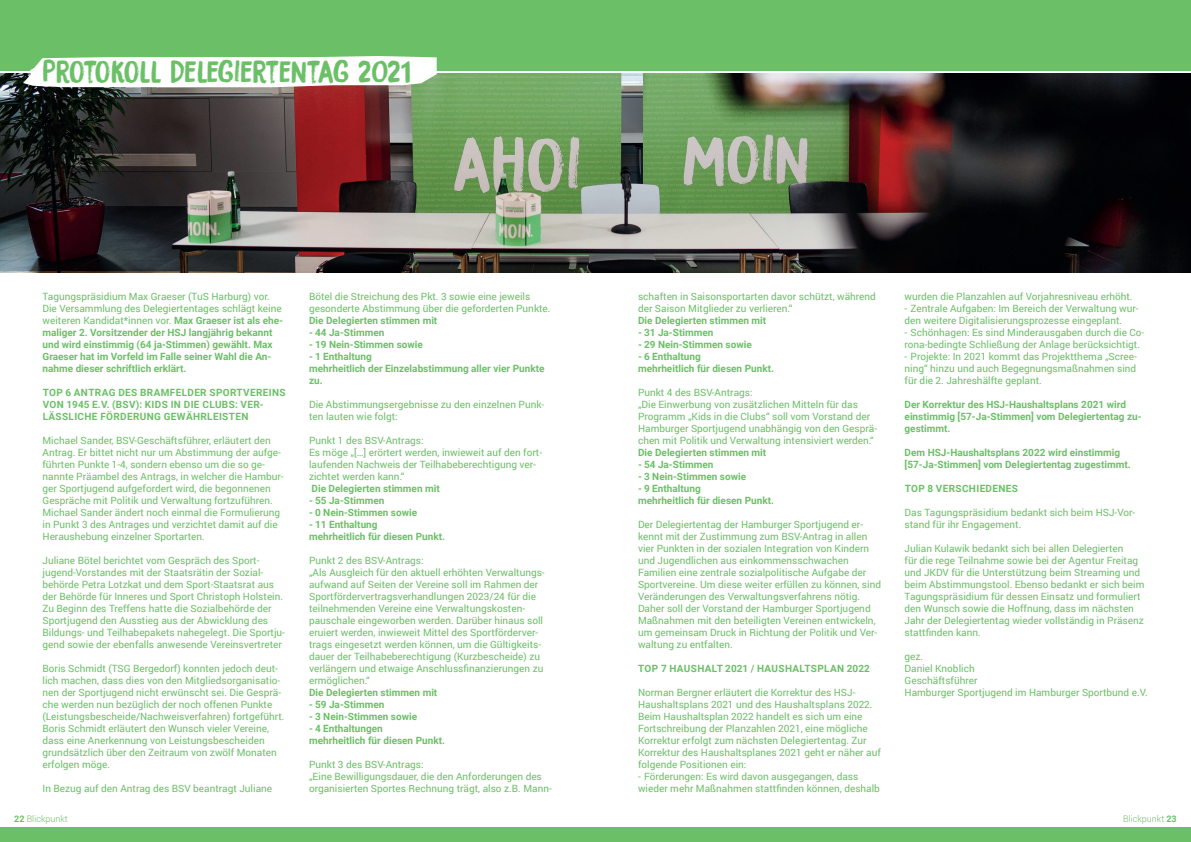
<style>
.page{position:relative;width:1191px;height:842px;background:#fff}
.page>*{position:absolute;margin:0;border:0;box-sizing:border-box;transform-origin:0 0}
.t1{font:28px "DK Bocadillo";letter-spacing:-.015em;color:#6bc067}
.t2{font:10px/12px "Roboto";color:#6bc067}
.t3{font:700 10px/12px "Roboto";color:#6bc067}
.t4{font:700 10px/12px "Roboto";letter-spacing:.035em;color:#6bc067}
.t5{font:300 9px "Roboto";color:#6bc067}
.s1{font-weight:400}
.s2{font-weight:700}
</style>
<div class="page">
<img style="left:0;top:74px;width:1191px;height:198px">
<div style="left:0;top:0;width:1191px;height:71px;background:#6bc067"></div>
<svg style="left:23px;top:56px;width:414px;height:31px"></svg>
<div style="left:0;top:828px;width:1191px;height:14px;background:#6bc067"></div>
<h1 class="t1" style="left:43px;top:54px;width:370px">PROTOKOLL DELEGIERTENTAG 2021</h1>
<p class="t3" style="left:43px;top:290px;width:242px"><span class="s1">Tagungspräsidium Max Graeser (TuS Harburg) vor.<br>Die Versammlung des Delegiertentages schlägt keine weiteren Kandidat*innen vor.</span> Max Graeser ist als ehe&shy;maliger 2. Vorsitzender der HSJ langjährig bekannt und wird einstimmig (64 ja-Stimmen) gewählt. Max Graeser hat im Vorfeld im Falle seiner Wahl die An&shy;nahme dieser schriftlich erklärt.</p>
<p class="t4" style="left:43px;top:386px;width:244px">TOP 6 ANTRAG DES BRAMFELDER SPORTVEREINS<br>VON 1945 E.V. (BSV): KIDS IN DIE CLUBS: VER-<br>LÄSSLICHE FÖRDERUNG GEWÄHRLEISTEN</p>
<p class="t2" style="left:43px;top:434px;width:243px">Michael Sander, BSV-Geschäftsführer, erläutert den Antrag. Er bittet nicht nur um Abstimmung der aufge&shy;führten Punkte 1-4, sondern ebenso um die so ge&shy;nannte Präambel des Antrags, in welcher die Hambur&shy;ger Sportjugend aufgefordert wird, die begonnenen Gespräche mit Politik und Verwaltung fortzuführen.<br>Michael Sander ändert noch einmal die Formulierung in Punkt 3 des Antrages und verzichtet damit auf die Heraushebung einzelner Sportarten.</p>
<p class="t2" style="left:43px;top:554px;width:244px">Juliane Bötel berichtet vom Gespräch des Sport&shy;jugend-Vorstandes mit der Staatsrätin der Sozial&shy;behörde Petra Lotzkat und dem Sport-Staatsrat aus der Behörde für Inneres und Sport Christoph Holstein.<br>Zu Beginn des Treffens hatte die Sozialbehörde der Sportjugend den Ausstieg aus der Abwicklung des Bildungs- und Teilhabepakets nahegelegt. Die Sportju&shy;gend sowie der ebenfalls anwesende Vereinsvertreter</p>
<p class="t2" style="left:43px;top:662px;width:243px">Boris Schmidt (TSG Bergedorf) konnten jedoch deut&shy;lich machen, dass dies von den Mitgliedsorganisatio&shy;nen der Sportjugend nicht erwünscht sei. Die Gesprä&shy;che werden nun bezüglich der noch offenen Punkte (Leistungsbescheide/Nachweisverfahren) fortgeführt.<br>Boris Schmidt erläutert den Wunsch vieler Vereine, dass eine Anerkennung von Leistungsbescheiden grundsätzlich über den Zeitraum von zwölf Monaten erfolgen möge.</p>
<p class="t2" style="left:43px;top:782px;width:231px">In Bezug auf den Antrag des BSV beantragt Juliane</p>
<p class="t5" style="left:14px;top:813px;width:55px"><span class="s2">22</span> Blickpunkt</p>
<p class="t2" style="left:309px;top:290px;width:243px">Bötel die Streichung des Pkt. 3 sowie eine jeweils gesonderte Abstimmung über die geforderten Punkte.</p>
<p class="t3" style="left:309px;top:314px;width:130px">Die Delegierten stimmen mit</p>
<p class="t3" style="left:309px;top:326px;width:77px">- 44 Ja-Stimmen</p>
<p class="t3" style="left:309px;top:338px;width:115px">- 19 Nein-Stimmen sowie</p>
<p class="t3" style="left:309px;top:350px;width:237px">- 1 Enthaltung<br>mehrheitlich der Einzelabstimmung aller vier Punkte zu.</p>
<p class="t2" style="left:309px;top:398px;width:237px">Die Abstimmungsergebnisse zu den einzelnen Punk&shy;ten lauten wie folgt:</p>
<p class="t2" style="left:309px;top:434px;width:234px">Punkt 1 des BSV-Antrags:<br>Es möge „[…] erörtert werden, inwieweit auf den fort&shy;laufenden Nachweis der Teilhabeberechtigung ver&shy;zichtet werden kann.“</p>
<p class="t3" style="left:311px;top:482px;width:130px">Die Delegierten stimmen mit</p>
<p class="t3" style="left:309px;top:494px;width:77px">- 55 Ja-Stimmen</p>
<p class="t3" style="left:309px;top:506px;width:110px">- 0 Nein-Stimmen sowie</p>
<p class="t3" style="left:309px;top:518px;width:137px">- 11 Enthaltung<br>mehrheitlich für diesen Punkt.</p>
<p class="t2" style="left:309px;top:554px;width:237px">Punkt 2 des BSV-Antrags:<br>„Als Ausgleich für den aktuell erhöhten Verwaltungs&shy;aufwand auf Seiten der Vereine soll im Rahmen der Sportfördervertragsverhandlungen 2023/24 für die teilnehmenden Vereine eine Verwaltungskosten&shy;pauschale eingeworben werden. Darüber hinaus soll eruiert werden, inwieweit Mittel des Sportförderver&shy;trags eingesetzt werden können, um die Gültigkeits&shy;dauer der Teilhabeberechtigung (Kurzbescheide) zu verlängern und etwaige Anschlussfinanzierungen zu ermöglichen.“</p>
<p class="t3" style="left:309px;top:686px;width:130px">Die Delegierten stimmen mit</p>
<p class="t3" style="left:309px;top:698px;width:77px">- 59 Ja-Stimmen</p>
<p class="t3" style="left:309px;top:710px;width:110px">- 3 Nein-Stimmen sowie</p>
<p class="t3" style="left:309px;top:722px;width:137px">- 4 Enthaltungen<br>mehrheitlich für diesen Punkt.</p>
<p class="t2" style="left:309px;top:758px;width:244px">Punkt 3 des BSV-Antrags:<br>„Eine Bewilligungsdauer, die den Anforderungen des organisierten Sportes Rechnung trägt, also z.B. Mann-</p>
<p class="t2" style="left:638px;top:290px;width:239px">schaften in Saisonsportarten davor schützt, während der Saison Mitglieder zu verlieren.“</p>
<p class="t3" style="left:638px;top:314px;width:130px">Die Delegierten stimmen mit</p>
<p class="t3" style="left:638px;top:326px;width:77px">- 31 Ja-Stimmen</p>
<p class="t3" style="left:638px;top:338px;width:115px">- 29 Nein-Stimmen sowie</p>
<p class="t3" style="left:638px;top:350px;width:137px">- 6 Enthaltung<br>mehrheitlich für diesen Punkt.</p>
<p class="t2" style="left:638px;top:386px;width:241px">Punkt 4 des BSV-Antrags:<br>„Die Einwerbung von zusätzlichen Mitteln für das Programm „Kids in die Clubs“ soll vom Vorstand der Hamburger Sportjugend unabhängig von den Gesprä&shy;chen mit Politik und Verwaltung intensiviert werden.“</p>
<p class="t3" style="left:638px;top:446px;width:130px">Die Delegierten stimmen mit</p>
<p class="t3" style="left:638px;top:458px;width:77px">- 54 Ja-Stimmen</p>
<p class="t3" style="left:638px;top:470px;width:110px">- 3 Nein-Stimmen sowie</p>
<p class="t3" style="left:638px;top:482px;width:137px">- 9 Enthaltung<br>mehrheitlich für diesen Punkt.</p>
<p class="t2" style="left:638px;top:518px;width:244px">Der Delegiertentag der Hamburger Sportjugend er&shy;kennt mit der Zustimmung zum BSV-Antrag in allen vier Punkten in der sozialen Integration von Kindern und Jugendlichen aus einkommensschwachen Familien eine zentrale sozialpolitische Aufgabe der Sportvereine. Um diese weiter erfüllen zu können, sind Veränderungen des Verwaltungsverfahrens nötig.<br>Daher soll der Vorstand der Hamburger Sportjugend Maßnahmen mit den beteiligten Vereinen entwickeln, um gemeinsam Druck in Richtung der Politik und Ver&shy;waltung zu entfalten.</p>
<p class="t4" style="left:638px;top:662px;width:233px">TOP 7 HAUSHALT 2021 / HAUSHALTSPLAN 2022</p>
<p class="t2" style="left:638px;top:686px;width:244px">Norman Bergner erläutert die Korrektur des HSJ-Haushaltsplans 2021 und des Haushaltsplans 2022.<br>Beim Haushaltsplan 2022 handelt es sich um eine Fortschreibung der Planzahlen 2021, eine mögliche Korrektur erfolgt zum nächsten Delegiertentag. Zur Korrektur des Haushaltsplanes 2021 geht er näher auf folgende Positionen ein:</p>
<p class="t2" style="left:638px;top:770px;width:243px">- Förderungen: Es wird davon ausgegangen, dass wieder mehr Maßnahmen stattfinden können, deshalb</p>
<p class="t2" style="left:904px;top:290px;width:229px">wurden die Planzahlen auf Vorjahresniveau erhöht.</p>
<p class="t2" style="left:904px;top:302px;width:236px">- Zentrale Aufgaben: Im Bereich der Verwaltung wur&shy;den weitere Digitalisierungsprozesse eingeplant.</p>
<p class="t2" style="left:904px;top:326px;width:241px">- Schönhagen: Es sind Minderausgaben durch die Co&shy;rona-bedingte Schließung der Anlage berücksichtigt.</p>
<p class="t2" style="left:904px;top:350px;width:234px;text-align:justify">- Projekte: In 2021 kommt das Projektthema „Scree&shy;ning“ hinzu und auch Begegnungsmaßnahmen sind für die 2. Jahreshälfte geplant.</p>
<p class="t3" style="left:904px;top:398px;width:238px">Der Korrektur des HSJ-Haushaltsplans 2021 wird einstimmig [57-Ja-Stimmen] vom Delegiertentag zu&shy;gestimmt.</p>
<p class="t3" style="left:904px;top:446px;width:228px">Dem HSJ-Haushaltsplans 2022 wird einstimmig [57-Ja-Stimmen] vom Delegiertentag zugestimmt.</p>
<p class="t4" style="left:904px;top:482px;width:115px">TOP 8 VERSCHIEDENES</p>
<p class="t2" style="left:904px;top:506px;width:232px">Das Tagungspräsidium bedankt sich beim HSJ-Vor&shy;stand für ihr Engagement.</p>
<p class="t2" style="left:904px;top:542px;width:241px">Julian Kulawik bedankt sich bei allen Delegierten<br>für die rege Teilnahme sowie bei der Agentur Freitag und JKDV für die Unterstützung beim Streaming und beim Abstimmungstool. Ebenso bedankt er sich beim Tagungspräsidium für dessen Einsatz und formuliert den Wunsch sowie die Hoffnung, dass im nächsten Jahr der Delegiertentag wieder vollständig in Präsenz stattfinden kann.</p>
<p class="t2" style="left:904px;top:650px;width:245px">gez.<br>Daniel Knoblich<br>Geschäftsführer<br>Hamburger Sportjugend im Hamburger Sportbund e.V.</p>
<p class="t5" style="left:1123px;top:813px;width:55px">Blickpunkt <span class="s2">23</span></p>
</div>
